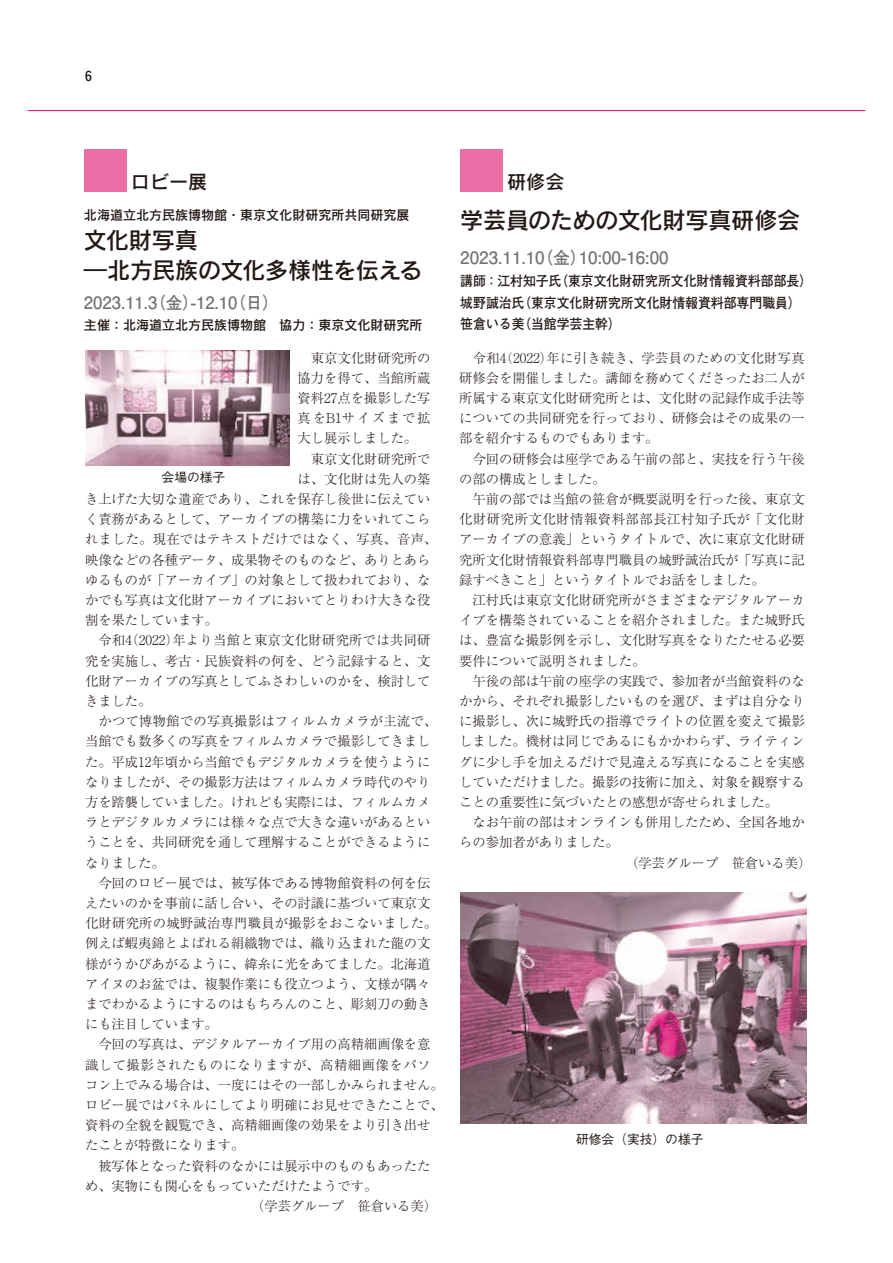
<style>
.page{position:relative;width:893px;height:1263px;background:#fff}
.page>*{position:absolute;margin:0;border:0;box-sizing:border-box;transform-origin:0 0}
.t1{font:23.4px/29.7px "Rodin Pro DB";letter-spacing:-.01em;color:#231916}
.t2{font:19.2px "Rodin Pro DB";color:#231916}
.t3{font:700 16.95px "Futo Go B101 Pro";color:#727272}
.t4{font:700 13.8px/21.3px "Futo Go B101 Pro";color:#231916;scale:.93 1}
.t5{font:13.8px "Futogo Num";color:#231916}
.t6{font:300 13.35px "Ryumin Pro";color:#231916}
.t7{font:300 13.35px "Ryumin Pro";letter-spacing:.025em;color:#231916}
.t8{font:300 13.35px "Ryumin Pro";letter-spacing:.02em;color:#231916}
.t9{font:13.35px "Rodin Pro DB";color:#231916}
.t10{font:300 13.35px "Ryumin Pro";letter-spacing:.045em;color:#231916}
.t11{font:300 13.35px "Ryumin Pro";letter-spacing:.135em;color:#231916}
.t12{font:500 12.75px "Gothic BBB Pro";color:#231916}
</style>
<div class="page">
<img style="left:460px;top:892px;width:346px;height:232px">
<hr style="left:28px;top:110px;width:837px;height:1px;background:#e4007f">
<div style="left:460px;top:149px;width:43px;height:42px;background:#eb6ea6"></div>
<div style="left:84px;top:149px;width:42px;height:42px;background:#eb6ea6"></div>
<img style="left:85px;top:351px;width:204px;height:114px">
<p class="t5" style="left:85px;top:67px;width:8px">6</p>
<h2 class="t2" style="left:131px;top:169px;width:78px">ロビー展</h2>
<p class="t9" style="left:84px;top:206px;width:327px">北海道立北方民族博物館・東京文化財研究所共同研究展</p>
<h1 class="t1" style="left:84px;top:224px;width:340px">文化財写真<br>―北方民族の文化多様性を伝える</h1>
<p class="t3" style="left:84px;top:289px;width:197px">2023.11.3（金）-12.10（日）</p>
<p class="t9" style="left:84px;top:316px;width:340px">主催：北海道立北方民族博物館　協力：東京文化財研究所</p>
<p class="t6" style="left:298px;top:347px;width:134px">　東京文化財研究所の</p>
<p class="t6" style="left:298px;top:367px;width:134px">協力を得て、当館所蔵</p>
<p class="t6" style="left:298px;top:387px;width:134px">資料27点を撮影した写</p>
<p class="t11" style="left:298px;top:408px;width:134px">真をB1サイズまで拡</p>
<p class="t6" style="left:298px;top:428px;width:121px">大し展示しました。</p>
<p class="t6" style="left:298px;top:448px;width:134px">　東京文化財研究所で</p>
<p class="t6" style="left:298px;top:468px;width:134px">は、文化財は先人の築</p>
<p class="t6" style="left:85px;top:488px;width:347px">き上げた大切な遺産であり、これを保存し後世に伝えてい</p>
<p class="t6" style="left:85px;top:509px;width:347px">く責務があるとして、アーカイブの構築に力をいれてこら</p>
<p class="t7" style="left:85px;top:529px;width:354px">れました。現在ではテキストだけではなく、写真、音声、</p>
<p class="t6" style="left:85px;top:549px;width:347px">映像などの各種データ、成果物そのものなど、ありとあら</p>
<p class="t6" style="left:85px;top:569px;width:347px">ゆるものが「アーカイブ」の対象として扱われており、な</p>
<p class="t6" style="left:85px;top:589px;width:347px">かでも写真は文化財アーカイブにおいてとりわけ大きな役</p>
<p class="t6" style="left:85px;top:610px;width:134px">割を果たしています。</p>
<p class="t7" style="left:85px;top:630px;width:347px">　令和4（2022）年より当館と東京文化財研究所では共同研</p>
<p class="t6" style="left:85px;top:650px;width:347px">究を実施し、考古・民族資料の何を、どう記録すると、文</p>
<p class="t6" style="left:85px;top:670px;width:347px">化財アーカイブの写真としてふさわしいのかを、検討して</p>
<p class="t6" style="left:85px;top:690px;width:68px">きました。</p>
<p class="t8" style="left:85px;top:711px;width:354px">　かつて博物館での写真撮影はフィルムカメラが主流で、</p>
<p class="t6" style="left:85px;top:731px;width:347px">当館でも数多くの写真をフィルムカメラで撮影してきまし</p>
<p class="t6" style="left:85px;top:751px;width:347px">た。平成12年頃から当館でもデジタルカメラを使うように</p>
<p class="t6" style="left:85px;top:771px;width:347px">なりましたが、その撮影方法はフィルムカメラ時代のやり</p>
<p class="t6" style="left:85px;top:791px;width:347px">方を踏襲していました。けれども実際には、フィルムカメ</p>
<p class="t6" style="left:85px;top:812px;width:347px">ラとデジタルカメラには様々な点で大きな違いがあるとい</p>
<p class="t6" style="left:85px;top:832px;width:347px">うことを、共同研究を通して理解することができるように</p>
<p class="t6" style="left:85px;top:852px;width:81px">なりました。</p>
<p class="t6" style="left:85px;top:872px;width:347px">　今回のロビー展では、被写体である博物館資料の何を伝</p>
<p class="t6" style="left:85px;top:892px;width:347px">えたいのかを事前に話し合い、その討議に基づいて東京文</p>
<p class="t8" style="left:85px;top:913px;width:354px">化財研究所の城野誠治専門職員が撮影をおこないました。</p>
<p class="t6" style="left:85px;top:933px;width:347px">例えば蝦夷錦とよばれる絹織物では、織り込まれた龍の文</p>
<p class="t6" style="left:85px;top:953px;width:347px">様がうかびあがるように、緯糸に光をあてました。北海道</p>
<p class="t6" style="left:85px;top:973px;width:347px">アイヌのお盆では、複製作業にも役立つよう、文様が隅々</p>
<p class="t6" style="left:85px;top:993px;width:347px">までわかるようにするのはもちろんのこと、彫刻刀の動き</p>
<p class="t6" style="left:85px;top:1013px;width:134px">にも注目しています。</p>
<p class="t6" style="left:85px;top:1034px;width:347px">　今回の写真は、デジタルアーカイブ用の高精細画像を意</p>
<p class="t10" style="left:85px;top:1054px;width:347px">識して撮影されたものになりますが、高精細画像をパソ</p>
<p class="t6" style="left:85px;top:1074px;width:360px">コン上でみる場合は、一度にはその一部しかみられません。</p>
<p class="t6" style="left:85px;top:1094px;width:360px">ロビー展ではパネルにしてより明確にお見せできたことで、</p>
<p class="t6" style="left:85px;top:1114px;width:347px">資料の全貌を観覧でき、高精細画像の効果をより引き出せ</p>
<p class="t6" style="left:85px;top:1135px;width:161px">たことが特徴になります。</p>
<p class="t6" style="left:85px;top:1155px;width:347px">　被写体となった資料のなかには展示中のものもあったた</p>
<p class="t6" style="left:85px;top:1175px;width:307px">め、実物にも関心をもっていただけたようです。　</p>
<p class="t6" style="left:251px;top:1195px;width:188px">（学芸グループ　笹倉いる美）</p>
<p class="t12" style="left:162px;top:467px;width:65px">会場の様子</p>
<h2 class="t2" style="left:507px;top:169px;width:59px">研修会</h2>
<h1 class="t1" style="left:460px;top:204px;width:342px">学芸員のための文化財写真研修会</h1>
<p class="t3" style="left:460px;top:244px;width:210px">2023.11.10（金）10:00-16:00</p>
<p class="t4" style="left:460px;top:269px;width:380px">講師：江村知子氏（東京文化財研究所文化財情報資料部部長）城野誠治氏（東京文化財研究所文化財情報資料部専門職員）笹倉いる美（当館学芸主幹）</p>
<p class="t7" style="left:459px;top:347px;width:347px">　令和4（2022）年に引き続き、学芸員のための文化財写真</p>
<p class="t6" style="left:459px;top:367px;width:347px">研修会を開催しました。講師を務めてくださったお二人が</p>
<p class="t6" style="left:459px;top:387px;width:347px">所属する東京文化財研究所とは、文化財の記録作成手法等</p>
<p class="t6" style="left:459px;top:408px;width:347px">についての共同研究を行っており、研修会はその成果の一</p>
<p class="t6" style="left:459px;top:428px;width:201px">部を紹介するものでもあります。</p>
<p class="t6" style="left:459px;top:448px;width:347px">　今回の研修会は座学である午前の部と、実技を行う午後</p>
<p class="t6" style="left:459px;top:468px;width:148px">の部の構成としました。</p>
<p class="t6" style="left:459px;top:488px;width:347px">　午前の部では当館の笹倉が概要説明を行った後、東京文</p>
<p class="t10" style="left:459px;top:509px;width:347px">化財研究所文化財情報資料部部長江村知子氏が「文化財</p>
<p class="t6" style="left:459px;top:529px;width:347px">アーカイブの意義」というタイトルで、次に東京文化財研</p>
<p class="t6" style="left:459px;top:549px;width:347px">究所文化財情報資料部専門職員の城野誠治氏が「写真に記</p>
<p class="t6" style="left:459px;top:569px;width:307px">録すべきこと」というタイトルでお話をしました。</p>
<p class="t6" style="left:459px;top:589px;width:347px">　江村氏は東京文化財研究所がさまざまなデジタルアーカ</p>
<p class="t6" style="left:459px;top:610px;width:347px">イブを構築されていることを紹介されました。また城野氏</p>
<p class="t6" style="left:459px;top:630px;width:347px">は、豊富な撮影例を示し、文化財写真をなりたたせる必要</p>
<p class="t6" style="left:459px;top:650px;width:188px">要件について説明されました。</p>
<p class="t6" style="left:459px;top:670px;width:347px">　午後の部は午前の座学の実践で、参加者が当館資料のな</p>
<p class="t6" style="left:459px;top:690px;width:347px">かから、それぞれ撮影したいものを選び、まずは自分なり</p>
<p class="t6" style="left:459px;top:711px;width:347px">に撮影し、次に城野氏の指導でライトの位置を変えて撮影</p>
<p class="t6" style="left:459px;top:731px;width:347px">しました。機材は同じであるにもかかわらず、ライティン</p>
<p class="t6" style="left:459px;top:751px;width:347px">グに少し手を加えるだけで見違える写真になることを実感</p>
<p class="t6" style="left:459px;top:771px;width:347px">していただけました。撮影の技術に加え、対象を観察する</p>
<p class="t6" style="left:459px;top:791px;width:320px">ことの重要性に気づいたとの感想が寄せられました。</p>
<p class="t6" style="left:459px;top:812px;width:347px">　なお午前の部はオンラインも併用したため、全国各地か</p>
<p class="t6" style="left:459px;top:832px;width:161px">らの参加者がありました。</p>
<p class="t6" style="left:625px;top:852px;width:188px">（学芸グループ　笹倉いる美）</p>
<p class="t12" style="left:576px;top:1129px;width:129px">研修会（実技）の様子</p>
</div>
